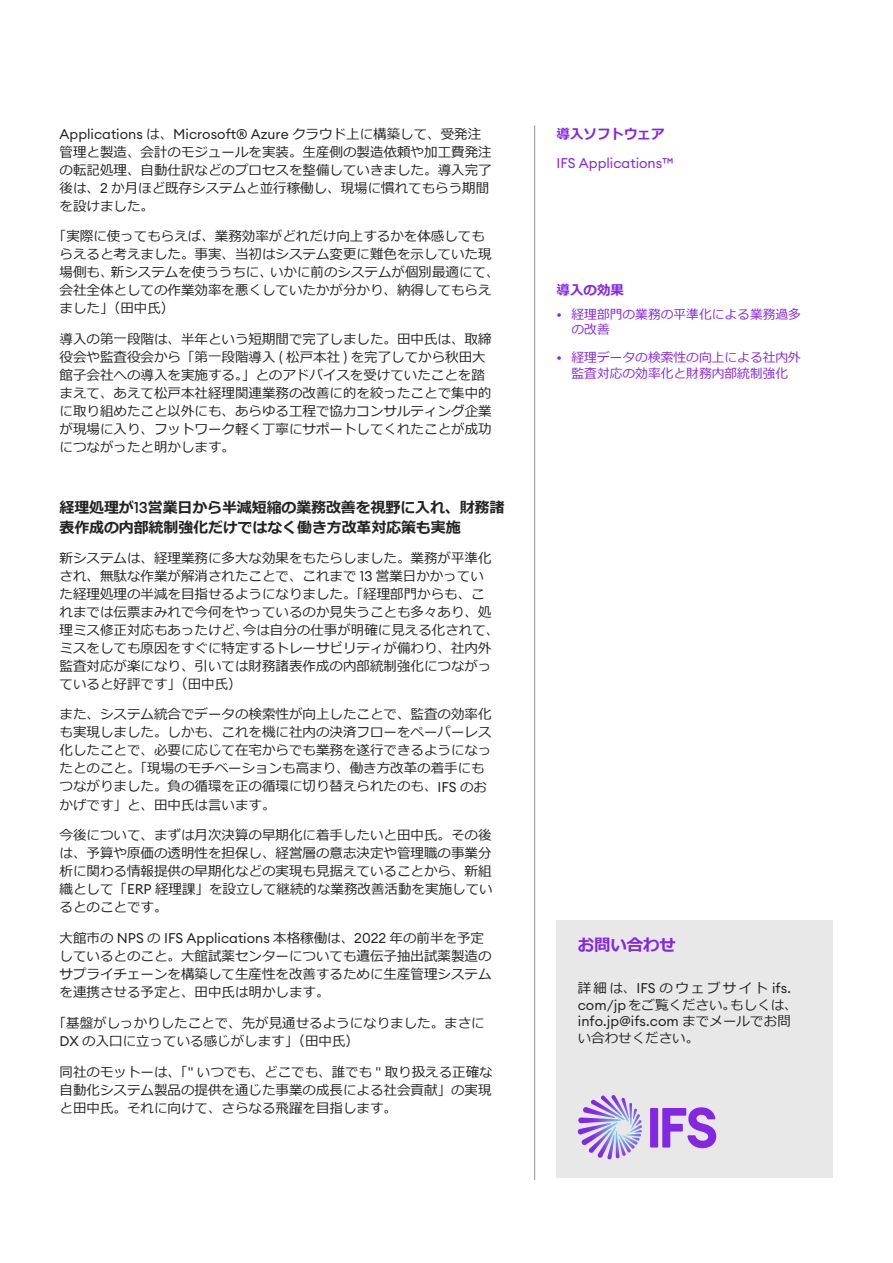
<style>
.page{position:relative;width:893px;height:1263px;background:#fff}
.page>*{position:absolute;margin:0;border:0;box-sizing:border-box;transform-origin:0 0}
.t1{font:700 16.5px "Meiryo";letter-spacing:-.01em;color:#8526e3}
.t2{font:700 15px/19.5px "Meiryo";letter-spacing:-.01em;color:#242424}
.t3{font:13.95px "Euclid Circular A";color:#242424}
.t4{font:13.95px "Euclid Circular A";color:#8526e3}
.t5{font:13.5px/18px "Meiryo";color:#242424}
.t6{font:700 13.5px "Meiryo";color:#8526e3}
.t7{font:12.75px/15.3px "Meiryo";color:#8526e3}
.s1{font-family:"Meiryo";font-size:13.5px}
.s2{font-family:"Euclid Circular A";font-size:13.95px}
.s3{font-family:"Euclid Circular A";font-weight:500;font-size:15.45px}
.s4{font-family:"Euclid Circular A";font-size:13.2px}
</style>
<div class="page">
<div style="left:556px;top:921px;width:277px;height:257px;background:#e8e8e8"></div>
<svg style="left:650px;top:1107px;width:66px;height:41px"></svg>
<svg style="left:578px;top:1095px;width:64px;height:63px"></svg>
<hr style="left:534px;top:125px;width:1px;height:1055px;background:#919191">
<p class="t3" style="left:60px;top:125px;width:423px">Applications <span class="s1">は、</span>Microsoft® Azure <span class="s1">クラウド上に構築して、受発注</span></p>
<p class="t5" style="left:60px;top:143px;width:434px">管理と製造、会計のモジュールを実装。生産側の製造依頼や加工費発注の転記処理、自動仕訳などのプロセスを整備していきました。導入完了後は、<span class="s2">2</span> か月ほど既存システムと並行稼働し、現場に慣れてもらう期間を設けました。</p>
<p class="t5" style="left:60px;top:228px;width:441px;text-indent:-7px">「実際に使ってもらえば、業務効率がどれだけ向上するかを体感してもらえると考えました。事実、当初はシステム変更に難色を示していた現場側も、新システムを使ううちに、いかに前のシステムが個別最適にて、会社全体としての作業効率を悪くしていたかが分かり、納得してもらえました」（田中氏）</p>
<p class="t5" style="left:60px;top:331px;width:434px">導入の第一段階は、半年という短期間で完了しました。田中氏は、取締役会や監査役会から「第一段階導入 <span class="s2">(</span> 松戸本社 <span class="s2">)</span> を完了してから秋田大館子会社への導入を実施する。」とのアドバイスを受けていたことを踏まえて、あえて松戸本社経理関連業務の改善に的を絞ったことで集中的に取り組めたこと以外にも、あらゆる工程で協力コンサルティング企業が現場に入り、フットワーク軽く丁寧にサポートしてくれたことが成功につながったと明かします。</p>
<p class="t2" style="left:60px;top:499px;width:446px">経理処理が<span class="s3">13</span>営業日から半減短縮の業務改善を視野に入れ、財務諸表作成の内部統制強化だけではなく働き方改革対応策も実施</p>
<p class="t5" style="left:60px;top:549px;width:441px">新システムは、経理業務に多大な効果をもたらしました。業務が平準化され、無駄な作業が解消されたことで、これまで <span class="s2">13</span> 営業日かかっていた経理処理の半減を目指せるようになりました。「経理部門からも、これまでは伝票まみれで今何をやっているのか見失うことも多々あり、処理ミス修正対応もあったけど、今は自分の仕事が明確に見える化されて、ミスをしても原因をすぐに特定するトレーサビリティが備わり、社内外監査対応が楽になり、引いては財務諸表作成の内部統制強化につながっていると好評です」（田中氏）</p>
<p class="t5" style="left:60px;top:706px;width:433px">また、システム統合でデータの検索性が向上したことで、監査の効率化も実現しました。しかも、これを機に社内の決済フローをペーパーレス化したことで、必要に応じて在宅からでも業務を遂行できるようになったとのこと。「現場のモチベーションも高まり、働き方改革の着手にもつながりました。負の循環を正の循環に切り替えられたのも、<span class="s2">IFS</span> のおかげです」と、田中氏は言います。</p>
<p class="t5" style="left:60px;top:827px;width:435px;text-align:justify">今後について、まずは月次決算の早期化に着手したいと田中氏。その後は、予算や原価の透明性を担保し、経営層の意志決定や管理職の事業分析に関わる情報提供の早期化などの実現も見据えていることから、新組織として「<span class="s2">ERP</span> 経理課」を設立して継続的な業務改善活動を実施しているとのことです。</p>
<p class="t3" style="left:60px;top:929px;width:426px"><span class="s1">大館市の</span> NPS <span class="s1">の</span> IFS Applications <span class="s1">本格稼働は、</span>2022 <span class="s1">年の前半を予定</span></p>
<p class="t5" style="left:60px;top:948px;width:433px;text-align:justify">しているとのこと。大館試薬センターについても遺伝子抽出試薬製造のサプライチェーンを構築して生産性を改善するために生産管理システムを連携させる予定と、田中氏は明かします。</p>
<p class="t5" style="left:60px;top:1014px;width:427px;text-indent:-7px">「基盤がしっかりしたことで、先が見通せるようになりました。まさに<br><span class="s2">DX</span> の入口に立っている感じがします」（田中氏）</p>
<p class="t5" style="left:60px;top:1063px;width:435px;text-align:justify">同社のモットーは、「<span class="s2">"</span> いつでも、どこでも、誰でも <span class="s2">"</span> 取り扱える正確な自動化システム製品の提供を通じた事業の成長による社会貢献」の実現と田中氏。それに向けて、さらなる飛躍を目指します。</p>
<p class="t6" style="left:556px;top:124px;width:109px">導入ソフトウェア</p>
<p class="t4" style="left:556px;top:154px;width:119px">IFS Applications™</p>
<p class="t6" style="left:556px;top:281px;width:69px">導入の効果</p>
<p class="t7" style="left:571px;top:307px;width:231px;text-indent:-15px"><span class="s4">•</span> 経理部門の業務の平準化による業務過多の改善</p>
<p class="t7" style="left:556px;top:351px;width:246px;text-align:center"><span class="s4">•</span> 経理データの検索性の向上による社内外監査対応の効率化と財務内部統制強化</p>
<p class="t1" style="left:578px;top:933px;width:100px">お問い合わせ</p>
<p class="t5" style="left:578px;top:981px;width:215px;line-height:16.5px">詳細は､ <span class="s2">IFS</span> のウェブサイト <span class="s2">ifs. com/jp</span>をご覧ください｡もしくは､</p>
<p class="t3" style="left:578px;top:1012px;width:215px">info.jp@ifs.com <span class="s1">までメールでお問</span></p>
<p class="t5" style="left:578px;top:1030px;width:123px">い合わせください。</p>
</div>
